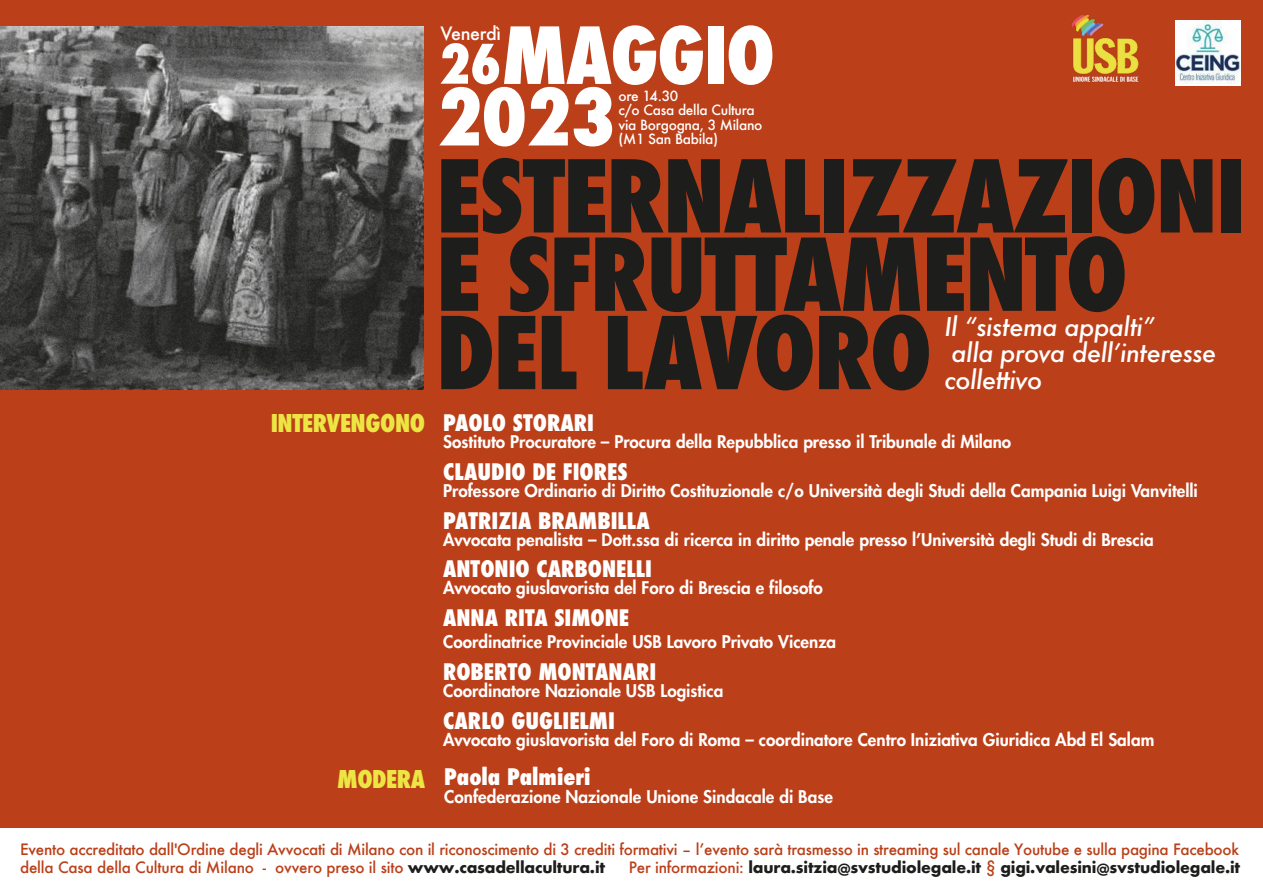
<style>
.page{position:relative;width:1263px;height:893px;background:#fff}
.page>*{position:absolute;margin:0;border:0;box-sizing:border-box;transform-origin:0 0}
.t1{font:800 condensed 97.2px/78.3px "Futura";letter-spacing:-.02em;color:#1d1d1b}
.t2{font:800 condensed 76.35px/61.5px "Futura";letter-spacing:-.02em;color:#fff}
.t3{font:800 condensed 52.95px "Futura";color:#fff}
.t4{font:italic 500 25.2px/26.7px "Futura";letter-spacing:-.02em;color:#fff}
.t5{font:800 condensed 23.85px "Futura";letter-spacing:-.02em;color:#ece543}
.t6{font:800 condensed 22.2px "Futura";color:#fff}
.t7{font:500 17.85px "Futura";letter-spacing:-.02em;color:#fff}
.t8{font:800 17.1px "Futura";color:#fff}
.t9{font:500 15.3px/18.3px "Futura";letter-spacing:-.015em;color:#bb3f19}
.t10{font:500 13.65px/14.5px "Futura";letter-spacing:-.02em;color:#fff}
.s1{font-weight:700;color:#1d1d1b}
.s2{color:#fff}
</style>
<div class="page">
<div style="left:0;top:0;width:1263px;height:828px;background:#bb3f19"></div>
<img style="left:0;top:26px;width:424px;height:363px">
<img style="left:1071px;top:14px;width:68px;height:68px">
<img style="left:1175px;top:20px;width:65px;height:65px">
<p class="t7" style="left:440px;top:21px;width:62px">Venerdì</p>
<h2 class="t2" style="left:437px;top:25px;width:340px;text-indent:65px">MAGGIO<br>2023</h2>
<h3 class="t3" style="left:439px;top:28px;width:64px">26</h3>
<p class="t10" style="left:618px;top:88px;width:146px">ore 14.30<br>c/o Casa della Cultura via Borgogna, 3 Milano (M1 San Babila)</p>
<h3 class="t5" style="left:271px;top:407px;width:156px">INTERVENGONO</h3>
<h3 class="t5" style="left:337px;top:763px;width:90px">MODERA</h3>
<h1 class="t1" style="left:436px;top:158px;width:811px">ESTERNALIZZAZIONI<br>E SFRUTTAMENTO<br>DEL LAVORO</h1>
<h3 class="t4" style="left:944px;top:313px;width:273px">Il “sistema appalti”<br>alla prova dellʼinteresse collettivo</h3>
<p class="t6" style="left:443px;top:407px;width:152px">PAOLO STORARI</p>
<p class="t8" style="left:443px;top:430px;width:570px">Sostituto Procuratore – Procura della Repubblica presso il Tribunale di Milano</p>
<p class="t6" style="left:443px;top:456px;width:186px">CLAUDIO DE FIORES</p>
<p class="t8" style="left:443px;top:479px;width:756px">Professore Ordinario di Diritto Costituzionale c/o Università degli Studi della Campania Luigi Vanvitelli</p>
<p class="t6" style="left:443px;top:505px;width:208px">PATRIZIA BRAMBILLA</p>
<p class="t8" style="left:443px;top:528px;width:712px">Avvocata penalista – Dott.ssa di ricerca in diritto penale presso l’Università degli Studi di Brescia</p>
<p class="t6" style="left:443px;top:554px;width:210px">ANTONIO CARBONELLI</p>
<p class="t8" style="left:443px;top:577px;width:381px">Avvocato giuslavorista del Foro di Brescia e filosofo</p>
<p class="t6" style="left:443px;top:603px;width:188px">ANNA RITA SIMONE</p>
<p class="t8" style="left:443px;top:631px;width:394px">Coordinatrice Provinciale USB Lavoro Privato Vicenza</p>
<p class="t6" style="left:443px;top:657px;width:215px">ROBERTO MONTANARI</p>
<p class="t8" style="left:443px;top:679px;width:282px">Coordinatore Nazionale USB Logistica</p>
<p class="t6" style="left:443px;top:706px;width:173px">CARLO GUGLIELMI</p>
<p class="t8" style="left:443px;top:728px;width:713px">Avvocato giuslavorista del Foro di Roma – coordinatore Centro Iniziativa Giuridica Abd El Salam</p>
<p class="t6" style="left:444px;top:761px;width:148px">Paola Palmieri</p>
<p class="t8" style="left:444px;top:785px;width:390px">Confederazione Nazionale Unione Sindacale di Base</p>
<p class="t9" style="left:20px;top:840px;width:1222px">Evento accreditato dall'Ordine degli Avvocati di Milano con il riconoscimento di 3 crediti formativi – lʼevento sarà trasmesso in streaming sul canale Youtube e sulla pagina Facebook della Casa della Cultura di Milano - ovvero preso il sito <span class="s1">www.casadellacultura.it</span> <span class="s2">–</span> Per informazioni: <span class="s1">laura.sitzia@svstudiolegale.it</span> § <span class="s1">gigi.valesini@svstudiolegale.it</span></p>
</div>
